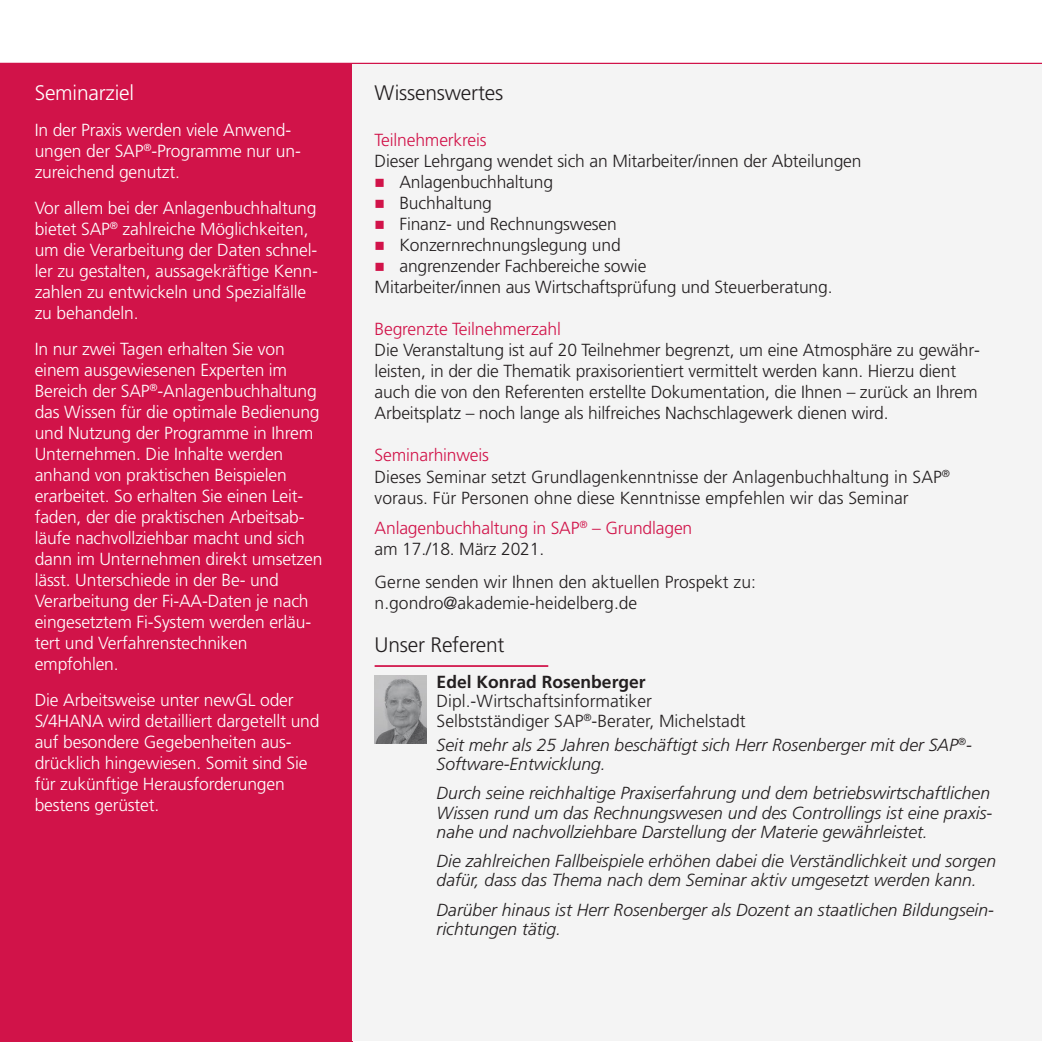
<style>
.page{position:relative;width:1042px;height:1042px;background:#fff}
.page>*{position:absolute;margin:0;border:0;box-sizing:border-box;transform-origin:0 0}
.t1{font:300 21px "Frutiger LT Pro";letter-spacing:-.01em;color:#231f20}
.t2{font:300 21px "Frutiger LT Pro";letter-spacing:-.01em;color:#fff}
.t3{font:300 17.5px/21px "Frutiger LT Pro";letter-spacing:-.01em;color:#fff}
.t4{font:300 17.5px/21px "Frutiger LT Pro";letter-spacing:-.01em;color:#231f20}
.t5{font:italic 300 17.5px/19.2px "Frutiger LT Pro";color:#231f20}
.t6{font:300 17.5px/21px "Frutiger LT Pro";letter-spacing:-.01em;color:#d11349}
.t7{font:700 17.5px "Frutiger LT Pro";color:#231f20}
.s1{color:#d11349}
.s2{color:#231f20}
</style>
<div class="page">
<hr style="left:0;top:63px;width:1042px;height:1px;background:#d11349">
<div style="left:0;top:64px;width:352px;height:978px;background:#d11349"></div>
<div style="left:352px;top:64px;width:690px;height:976px;background:#f4f4f4"></div>
<hr style="left:375px;top:665px;width:173px;height:2px;background:#d11349">
<img style="left:375px;top:675px;width:52px;height:68px">
<p class="t2" style="left:35px;top:84px;width:101px">Seminarziel</p>
<p class="t3" style="left:35px;top:121px;width:268px">In der Praxis werden viele Anwend&shy;ungen der SAP<sup>®</sup>-Programme nur un&shy;zureichend genutzt.</p>
<p class="t3" style="left:35px;top:199px;width:285px">Vor allem bei der Anlagenbuchhaltung bietet SAP<sup>®</sup> zahlreiche Möglichkeiten, um die Verarbeitung der Daten schnel‐ ler zu gestalten, aussagekräftige Kenn‐ zahlen zu entwickeln und Spezialfälle zu behandeln.</p>
<p class="t3" style="left:35px;top:340px;width:289px">In nur zwei Tagen erhalten Sie von einem ausgewiesenen Experten im Bereich der SAP<sup>®</sup>-Anlagenbuchhaltung das Wissen für die optimale Bedienung und Nutzung der Programme in Ihrem Unternehmen. Die Inhalte werden anhand von praktischen Beispielen erarbeitet. So erhalten Sie einen Leit&shy;faden, der die praktischen Arbeitsab‐ läufe nachvollziehbar macht und sich dann im Unternehmen direkt umsetzen lässt. Unterschiede in der Be- und Verarbeitung der Fi-AA-Daten je nach eingesetztem Fi-System werden erläu‐ tert und Verfahrenstechniken empfohlen.</p>
<p class="t3" style="left:35px;top:691px;width:286px">Die Arbeitsweise unter newGL oder S/4HANA wird detailliert dargetellt und auf besondere Gegebenheiten aus&shy;drücklich hingewiesen. Somit sind Sie für zukünftige Herausforderungen bestens gerüstet.</p>
<p class="t1" style="left:375px;top:84px;width:130px">Wissenswertes</p>
<p class="t6" style="left:375px;top:131px;width:113px">Teilnehmerkreis</p>
<p class="t4" style="left:375px;top:152px;width:488px">Dieser Lehrgang wendet sich an Mitarbeiter/innen der Abteilungen</p>
<p class="t4" style="left:399px;top:173px;width:155px">Anlagenbuchhaltung</p>
<p class="t4" style="left:399px;top:194px;width:94px">Buchhaltung</p>
<p class="t4" style="left:399px;top:215px;width:219px">Finanz- und Rechnungswesen</p>
<p class="t4" style="left:399px;top:236px;width:223px">Konzernrechnungslegung und</p>
<p class="t4" style="left:399px;top:257px;width:248px">angrenzender Fachbereiche sowie</p>
<p class="t4" style="left:375px;top:278px;width:459px">Mitarbeiter/innen aus Wirtschaftsprüfung und Steuerberatung.</p>
<p class="t6" style="left:375px;top:320px;width:188px">Begrenzte Teilnehmerzahl</p>
<p class="t4" style="left:375px;top:341px;width:607px">Die Veranstaltung ist auf 20 Teilnehmer begrenzt, um eine Atmosphäre zu gewähr‐ leisten, in der die Thematik praxisorientiert vermittelt werden kann. Hierzu dient auch die von den Referenten erstellte Dokumentation, die Ihnen – zurück an Ihrem Arbeitsplatz – noch lange als hilfreiches Nachschlagewerk dienen wird.</p>
<p class="t4" style="left:375px;top:446px;width:577px"><span class="s1">Seminarhinweis<br></span>Dieses Seminar setzt Grundlagenkenntnisse der Anlagenbuchhaltung in SAP<sup>® </sup>voraus. Für Personen ohne diese Kenntnisse empfehlen wir das Seminar</p>
<p class="t6" style="left:375px;top:519px;width:319px">Anlagenbuchhaltung in SAP<sup>®</sup> – Grundlagen <span class="s2">am 17./18. März 2021.</span></p>
<p class="t4" style="left:375px;top:573px;width:383px">Gerne senden wir Ihnen den aktuellen Prospekt zu: n.gondro@akademie-heidelberg.de</p>
<p class="t1" style="left:375px;top:636px;width:131px">Unser Referent</p>
<p class="t7" style="left:436px;top:675px;width:211px">Edel Konrad Rosenberger</p>
<p class="t4" style="left:436px;top:693px;width:310px;line-height:19.2px">Dipl.-Wirtschaftsinformatiker<br>Selbstständiger SAP<sup>®</sup>-Berater, Michelstadt</p>
<p class="t5" style="left:436px;top:737px;width:537px">Seit mehr als 25 Jahren beschäftigt sich Herr Rosenberger mit der SAP<sup>®</sup>-<br>Software-Entwicklung.</p>
<p class="t5" style="left:436px;top:785px;width:557px">Durch seine reichhaltige Praxiserfahrung und dem betriebswirtschaftlichen<br>Wissen rund um das Rechnungswesen und des Controllings ist eine praxis‐ nahe und nachvollziehbare Darstellung der Materie gewährleistet.</p>
<p class="t5" style="left:436px;top:853px;width:561px">Die zahlreichen Fallbeispiele erhöhen dabei die Verständlichkeit und sorgen dafür, dass das Thema nach dem Seminar aktiv umgesetzt werden kann.</p>
<p class="t5" style="left:436px;top:901px;width:559px">Darüber hinaus ist Herr Rosenberger als Dozent an staatlichen Bildungsein‐ richtungen tätig.</p>
</div>
